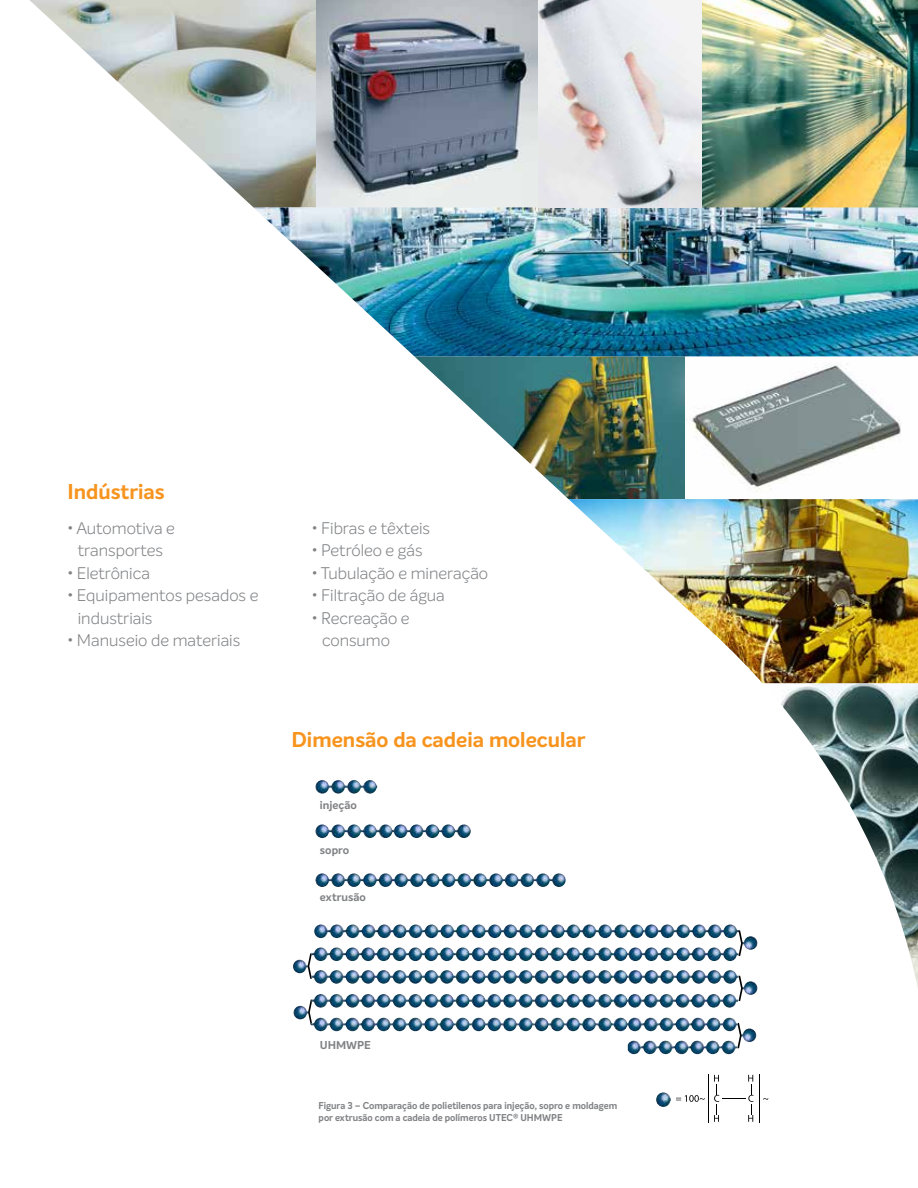
<style>
.page{position:relative;width:918px;height:1188px;background:#fff}
.page>*{position:absolute;margin:0;border:0;box-sizing:border-box;transform-origin:0 0}
.t1{font:700 21px "Intelo";color:#f7941e}
.t2{font:300 16.5px/22.5px "Intelo";color:#808285;text-align:center}
.t3{font:700 11.25px "Intelo";color:#808285}
.t4{font:700 9.75px/12px "Intelo";color:#808285;scale:.95 1}
</style>
<div class="page">
<img style="left:293px;top:960px;width:14px;height:13px">
<img style="left:293px;top:1006px;width:14px;height:13px">
<img style="left:315px;top:780px;width:62px;height:14px">
<img style="left:315px;top:824px;width:156px;height:14px">
<img style="left:315px;top:873px;width:251px;height:14px">
<img style="left:314px;top:924px;width:426px;height:14px">
<svg style="left:308px;top:953px;width:3px;height:26px"></svg>
<svg style="left:308px;top:1000px;width:3px;height:25px"></svg>
<img style="left:744px;top:981px;width:13px;height:14px">
<svg style="left:738px;top:976px;width:5px;height:25px"></svg>
<img style="left:311px;top:947px;width:427px;height:14px">
<img style="left:311px;top:970px;width:427px;height:14px">
<img style="left:311px;top:994px;width:427px;height:14px">
<img style="left:744px;top:936px;width:13px;height:14px">
<svg style="left:738px;top:931px;width:5px;height:25px"></svg>
<svg style="left:737px;top:1023px;width:19px;height:25px"></svg>
<img style="left:628px;top:1041px;width:109px;height:13px">
<img style="left:311px;top:1018px;width:427px;height:13px">
<img style="left:656px;top:1092px;width:15px;height:15px">
<svg style="left:714px;top:1075px;width:40px;height:47px"></svg>
<hr style="left:709px;top:1075px;width:1px;height:48px;background:#000">
<hr style="left:759px;top:1075px;width:1px;height:48px;background:#000">
<svg style="left:676px;top:1095px;width:29px;height:7px"></svg>
<img style="left:414px;top:356px;width:272px;height:143px">
<img style="left:316px;top:0;width:384px;height:207px">
<img style="left:686px;top:356px;width:224px;height:136px">
<img style="left:30px;top:0;width:286px;height:207px">
<img style="left:700px;top:0;width:218px;height:207px">
<img style="left:253px;top:207px;width:665px;height:149px">
<img style="left:763px;top:683px;width:155px;height:305px">
<img style="left:569px;top:499px;width:349px;height:184px">
<p class="t1" style="left:68px;top:478px;width:99px">Indústrias</p>
<p class="t2" style="left:68px;top:516px;width:109px">• Automotiva e transportes</p>
<p class="t2" style="left:68px;top:561px;width:84px">• Eletrônica</p>
<p class="t2" style="left:78px;top:584px;width:182px;text-align:left;text-indent:-10px">• Equipamentos pesados e industriais</p>
<p class="t2" style="left:68px;top:629px;width:174px">• Manuseio de materiais</p>
<p class="t2" style="left:312px;top:516px;width:120px">• Fibras e têxteis</p>
<p class="t2" style="left:312px;top:539px;width:112px">• Petróleo e gás</p>
<p class="t2" style="left:312px;top:561px;width:178px">• Tubulação e mineração</p>
<p class="t2" style="left:312px;top:584px;width:135px">• Filtração de água</p>
<p class="t2" style="left:312px;top:606px;width:99px">• Recreação e consumo</p>
<p class="t1" style="left:292px;top:726px;width:296px">Dimensão da cadeia molecular</p>
<p class="t3" style="left:320px;top:798px;width:38px">injeção</p>
<p class="t3" style="left:320px;top:843px;width:31px">sopro</p>
<p class="t3" style="left:320px;top:890px;width:48px">extrusão</p>
<p class="t3" style="left:320px;top:1038px;width:53px">UHMWPE</p>
<p class="t4" style="left:319px;top:1100px;width:316px">Figura 3 – Comparação de polietilenos para injeção, sopro e moldagem por extrusão com a cadeia de polímeros UTEC® UHMWPE</p>
</div>
